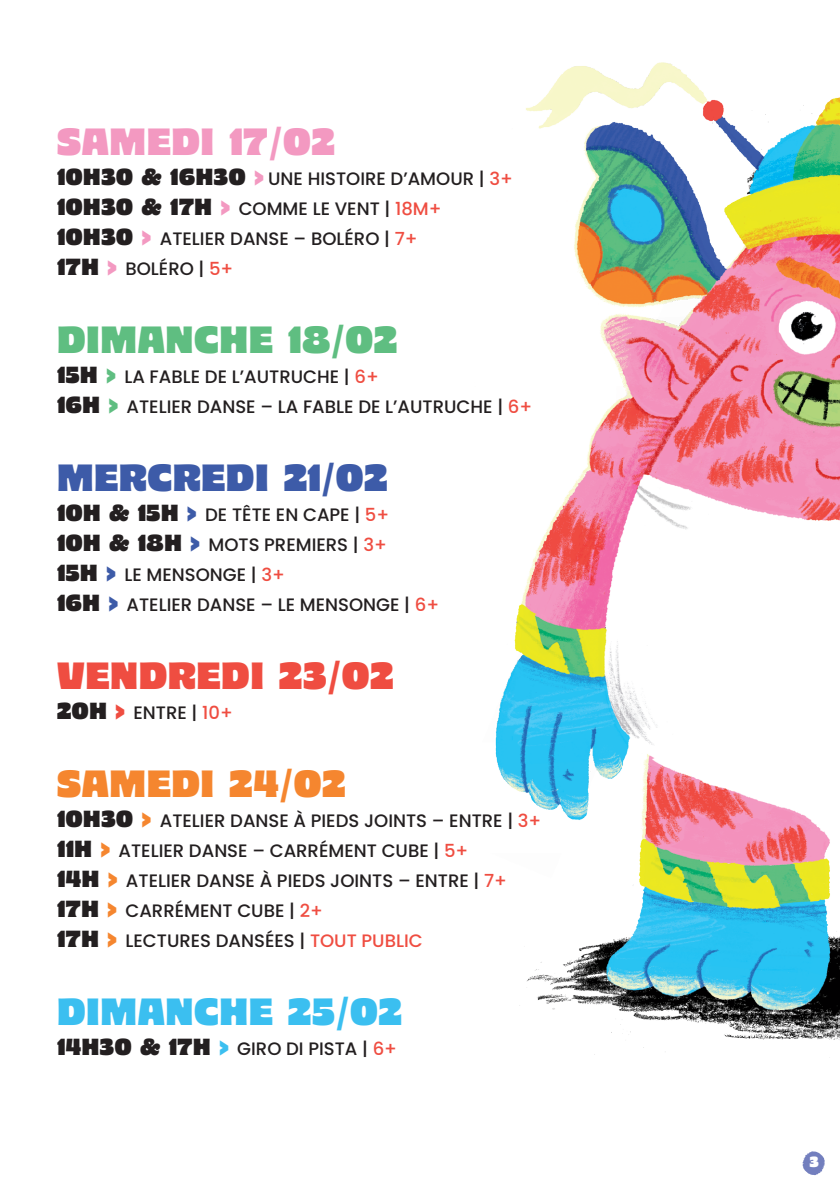
<style>
.page{position:relative;width:840px;height:1191px;background:#fff}
.page>*{position:absolute;margin:0;border:0;box-sizing:border-box;transform-origin:0 0}
.t1{font:35.8px "Bumsy";color:#5fbe81}
.t2{font:35.8px "Bumsy";color:#3d5ba8}
.t3{font:35.8px "Bumsy";color:#ef4d41}
.t4{font:35.8px "Bumsy";color:#3bbff0}
.t5{font:35.8px "Bumsy";color:#f399c1}
.t6{font:35.8px "Bumsy";color:#f5862f}
.t7{font:500 18px "Poppins";color:#231f20}
.t8{font:14px "Bumsy";color:#fff}
.s1{font-family:"Bumsy";font-weight:400;font-size:22px}
.s2{font-family:"Bumsy";font-weight:400;font-size:22px;color:#f399c1}
.s3{color:#ef4d41}
.s4{font-family:"Bumsy";font-weight:400;font-size:22px;color:#5fbe81}
.s5{font-family:"Bumsy";font-weight:400;font-size:22px;color:#3d5ba8}
.s6{font-family:"Bumsy";font-weight:400;font-size:22px;color:#ef4d41}
.s7{font-family:"Bumsy";font-weight:400;font-size:22px;color:#f5862f}
.s8{font-family:"Bumsy";font-weight:400;font-size:22px;color:#3bbff0}
</style>
<div class="page">
<img style="left:495px;top:62px;width:344px;height:993px">
<svg style="left:802px;top:1151px;width:22px;height:24px"></svg>
<p class="t5" style="left:57px;top:119px;width:280px">SAMEDI 17/02</p>
<p class="t7" style="left:57px;top:168px;width:457px"><span class="s1">10H30 &amp; 16H30</span> <span class="s2">&gt;</span> UNE HISTOIRE D’AMOUR | <span class="s3">3+</span></p>
<p class="t7" style="left:57px;top:198px;width:386px"><span class="s1">10H30 &amp; 17H</span> <span class="s2">&gt;</span> COMME LE VENT | <span class="s3">18M+</span></p>
<p class="t7" style="left:57px;top:228px;width:362px"><span class="s1">10H30</span> <span class="s2">&gt;</span> ATELIER DANSE – BOLÉRO | <span class="s3">7+</span></p>
<p class="t7" style="left:57px;top:258px;width:178px"><span class="s1">17H</span> <span class="s2">&gt;</span> BOLÉRO | <span class="s3">5+</span></p>
<p class="t1" style="left:57px;top:317px;width:342px">DIMANCHE 18/02</p>
<p class="t7" style="left:57px;top:366px;width:323px"><span class="s1">15H</span> <span class="s4">&gt;</span> LA FABLE DE L’AUTRUCHE | <span class="s3">6+</span></p>
<p class="t7" style="left:57px;top:396px;width:477px"><span class="s1">16H</span> <span class="s4">&gt;</span> ATELIER DANSE – LA FABLE DE L’AUTRUCHE | <span class="s3">6+</span></p>
<p class="t2" style="left:57px;top:455px;width:332px">MERCREDI 21/02</p>
<p class="t7" style="left:57px;top:504px;width:334px"><span class="s1">10H &amp; 15H</span> <span class="s5">&gt;</span> DE TÊTE EN CAPE | <span class="s3">5+</span></p>
<p class="t7" style="left:57px;top:534px;width:331px"><span class="s1">10H &amp; 18H</span> <span class="s5">&gt;</span> MOTS PREMIERS | <span class="s3">3+</span></p>
<p class="t7" style="left:57px;top:564px;width:229px"><span class="s1">15H</span> <span class="s5">&gt;</span> LE MENSONGE | <span class="s3">3+</span></p>
<p class="t7" style="left:57px;top:594px;width:384px"><span class="s1">16H</span> <span class="s5">&gt;</span> ATELIER DANSE – LE MENSONGE | <span class="s3">6+</span></p>
<p class="t3" style="left:57px;top:653px;width:339px">VENDREDI 23/02</p>
<p class="t7" style="left:57px;top:702px;width:177px"><span class="s1">20H</span> <span class="s6">&gt;</span> ENTRE | <span class="s3">10+</span></p>
<p class="t6" style="left:57px;top:761px;width:291px">SAMEDI 24/02</p>
<p class="t7" style="left:57px;top:810px;width:486px"><span class="s1">10H30</span> <span class="s7">&gt;</span> ATELIER DANSE À PIEDS JOINTS – ENTRE | <span class="s3">3+</span></p>
<p class="t7" style="left:57px;top:840px;width:413px"><span class="s1">11H</span> <span class="s7">&gt;</span> ATELIER DANSE – CARRÉMENT CUBE | <span class="s3">5+</span></p>
<p class="t7" style="left:57px;top:870px;width:451px"><span class="s1">14H</span> <span class="s7">&gt;</span> ATELIER DANSE À PIEDS JOINTS – ENTRE | <span class="s3">7+</span></p>
<p class="t7" style="left:57px;top:900px;width:267px"><span class="s1">17H</span> <span class="s7">&gt;</span> CARRÉMENT CUBE | <span class="s3">2+</span></p>
<p class="t7" style="left:57px;top:930px;width:367px"><span class="s1">17H</span> <span class="s7">&gt;</span> LECTURES DANSÉES | <span class="s3">TOUT PUBLIC</span></p>
<p class="t4" style="left:57px;top:989px;width:347px">DIMANCHE 25/02</p>
<p class="t7" style="left:57px;top:1038px;width:342px"><span class="s1">14H30 &amp; 17H</span> <span class="s8">&gt;</span> GIRO DI PISTA | <span class="s3">6+</span></p>
<p class="t8" style="left:808px;top:1153px;width:11px">3</p>
</div>
